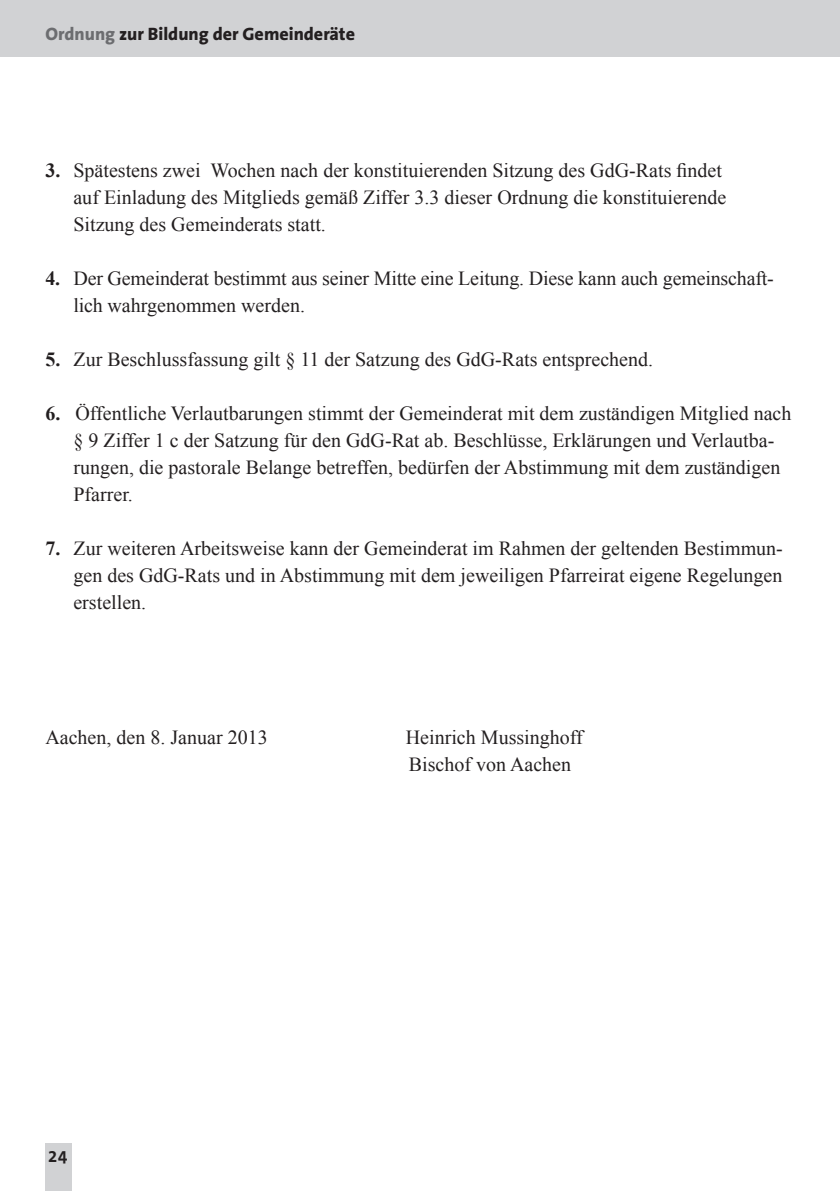
<style>
.page{position:relative;width:840px;height:1191px;background:#fff}
.page>*{position:absolute;margin:0;border:0;box-sizing:border-box;transform-origin:0 0}
.t1{font:20px/27px "Times New Roman";color:#231f20}
.t2{font:800 18px "The Sans Expo";color:#231f20}
.t3{font:700 18px "The Sans Expo";color:#231f20}
.s1{color:#6c6d70}
.s2{font-weight:700}
</style>
<div class="page">
<div style="left:0;top:0;width:839px;height:57px;background:#d1d2d4"></div>
<div style="left:45px;top:1143px;width:27px;height:48px;background:#d1d2d4"></div>
<hr style="left:839px;top:0;width:1px;height:57px;background:#d1d2d4">
<p class="t2" style="left:45px;top:24px;width:311px"><span class="s1">Ordnung</span> zur Bildung der Gemeinderäte</p>
<p class="t1" style="left:73px;top:156px;width:654px;text-indent:-28px"><span class="s2">3.</span> Spätestens zwei Wochen nach der konstituierenden Sitzung des GdG-Rats findet auf Einladung des Mitglieds gemäß Ziffer 3.3 dieser Ordnung die konstituierende<br>Sitzung des Gemeinderats statt.</p>
<p class="t1" style="left:73px;top:264px;width:701px;text-indent:-28px"><span class="s2">4.</span> Der Gemeinderat bestimmt aus seiner Mitte eine Leitung. Diese kann auch gemeinschaft&shy;lich wahrgenommen werden.</p>
<p class="t1" style="left:45px;top:345px;width:609px"><span class="s2">5.</span> Zur Beschlussfassung gilt § 11 der Satzung des GdG-Rats entsprechend.</p>
<p class="t1" style="left:73px;top:399px;width:719px;text-indent:-28px"><span class="s2">6.</span> Öffentliche Verlautbarungen stimmt der Gemeinderat mit dem zuständigen Mitglied nach § 9 Ziffer 1 c der Satzung für den GdG-Rat ab. Beschlüsse, Erklärungen und Verlautba&shy;rungen, die pastorale Belange betreffen, bedürfen der Abstimmung mit dem zuständigen Pfarrer.</p>
<p class="t1" style="left:73px;top:534px;width:710px;text-align:justify;text-indent:-28px"><span class="s2">7.</span> Zur weiteren Arbeitsweise kann der Gemeinderat im Rahmen der geltenden Bestimmun&shy;gen des GdG-Rats und in Abstimmung mit dem jeweiligen Pfarreirat eigene Regelungen erstellen.</p>
<p class="t1" style="left:45px;top:723px;width:224px">Aachen, den 8. Januar 2013</p>
<p class="t1" style="left:405px;top:723px;width:178px">Heinrich Mussinghoff<br>Bischof von Aachen</p>
<p class="t3" style="left:48px;top:1146px;width:21px">24</p>
</div>
